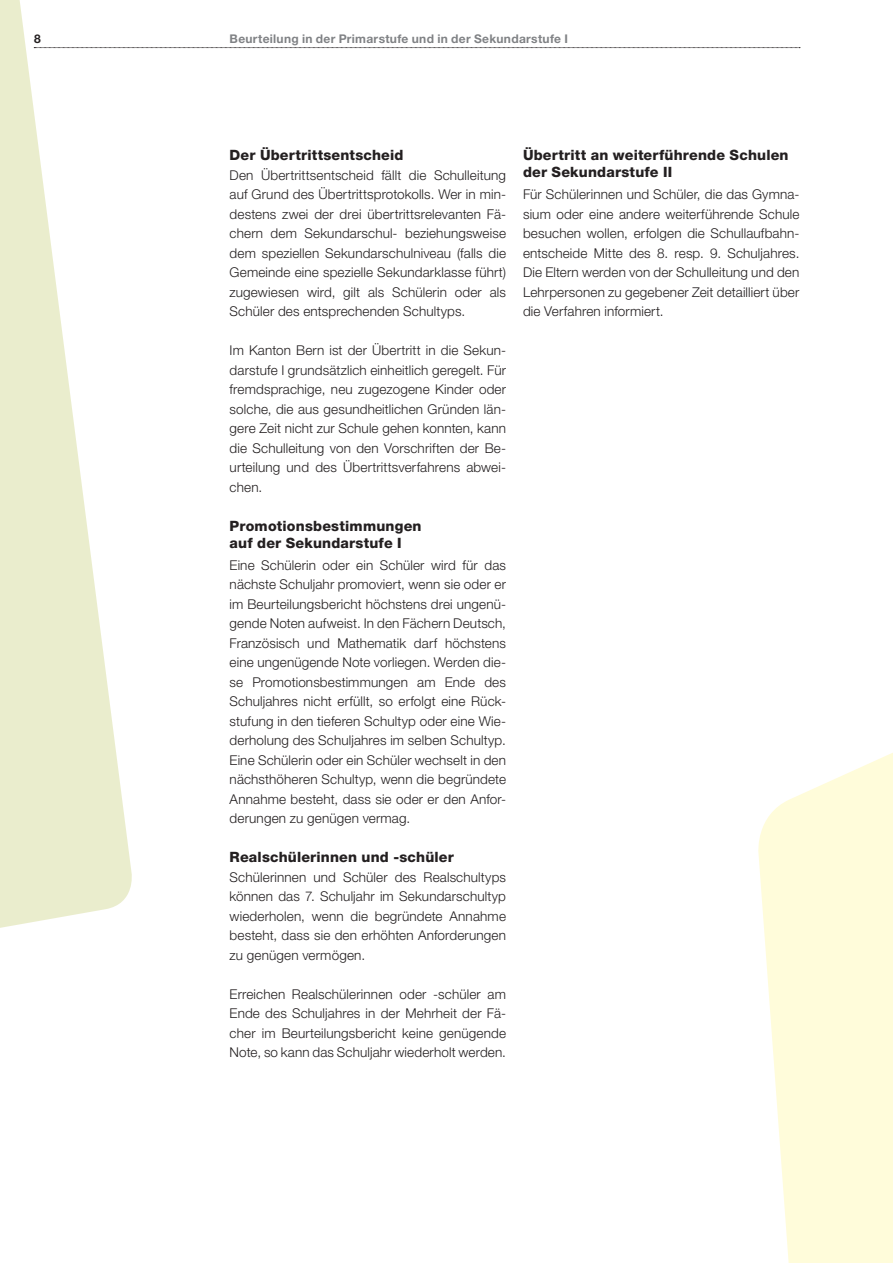
<style>
.page{position:relative;width:893px;height:1263px;background:#fff}
.page>*{position:absolute;margin:0;border:0;box-sizing:border-box;transform-origin:0 0}
.t1{font:800 14.25px/17.1px "Helvetica Neue LT Std";letter-spacing:.015em;color:#231f20}
.t2{font:300 13.5px/19.5px "Helvetica Neue LT Std";letter-spacing:.01em;color:#231f20;text-align:justify}
.t3{font:700 12px "Helvetica Neue LT Std";letter-spacing:.025em;color:#808285}
.t4{font:700 12px "Helvetica Neue LT Std";color:#231f20}
</style>
<div class="page">
<svg style="left:758px;top:753px;width:135px;height:510px;fill:#fffcda"></svg>
<svg style="left:136px;top:47px;width:664px;height:1px"></svg>
<svg style="left:0;top:0;width:136px;height:928px;fill:#eaedcd"></svg>
<p class="t4" style="left:34px;top:31px;width:8px">8</p>
<p class="t3" style="left:230px;top:31px;width:340px">Beurteilung in der Primarstufe und in der Sekundarstufe I</p>
<p class="t1" style="left:230px;top:147px;width:175px">Der Übertrittsentscheid</p>
<p class="t2" style="left:230px;top:165px;width:278px">Den Übertrittsentscheid fällt die Schulleitung auf Grund des Übertrittsprotokolls. Wer in min&shy;destens zwei der drei übertrittsrelevanten Fä&shy;chern dem Sekundarschul- beziehungsweise dem speziellen Sekundarschulniveau (falls die Gemeinde eine spezielle Sekundarklasse führt) zugewiesen wird, gilt als Schülerin oder als Schüler des entsprechenden Schultyps.</p>
<p class="t2" style="left:230px;top:340px;width:278px">Im Kanton Bern ist der Übertritt in die Sekun&shy;darstufe I grundsätzlich einheitlich geregelt. Für fremdsprachige, neu zugezogene Kinder oder solche, die aus gesundheitlichen Gründen län&shy;gere Zeit nicht zur Schule gehen konnten, kann die Schulleitung von den Vorschriften der Be&shy;urteilung und des Übertrittsverfahrens abwei&shy;chen.</p>
<p class="t1" style="left:230px;top:517px;width:193px">Promotionsbestimmungen auf der Sekundarstufe I</p>
<p class="t2" style="left:230px;top:555px;width:278px">Eine Schülerin oder ein Schüler wird für das nächste Schuljahr promoviert, wenn sie oder er im Beurteilungsbericht höchstens drei ungenü&shy;gende Noten aufweist. In den Fächern Deutsch, Französisch und Mathematik darf höchstens eine ungenügende Note vorliegen. Werden die&shy;se Promotionsbestimmungen am Ende des Schuljahres nicht erfüllt, so erfolgt eine Rück&shy;stufung in den tieferen Schultyp oder eine Wie&shy;derholung des Schuljahres im selben Schultyp.<br>Eine Schülerin oder ein Schüler wechselt in den nächsthöheren Schultyp, wenn die begründete Annahme besteht, dass sie oder er den Anfor&shy;derungen zu genügen vermag.</p>
<p class="t1" style="left:230px;top:849px;width:226px">Realschülerinnen und -schüler</p>
<p class="t2" style="left:230px;top:867px;width:278px">Schülerinnen und Schüler des Realschultyps können das 7. Schuljahr im Sekundarschultyp wiederholen, wenn die begründete Annahme besteht, dass sie den erhöhten Anforderungen zu genügen vermögen.</p>
<p class="t2" style="left:230px;top:984px;width:278px">Erreichen Realschülerinnen oder -schüler am Ende des Schuljahres in der Mehrheit der Fä&shy;cher im Beurteilungsbericht keine genügende Note, so kann das Schuljahr wiederholt werden.</p>
<p class="t1" style="left:523px;top:147px;width:267px">Übertritt an weiterführende Schulen der Sekundarstufe II</p>
<p class="t2" style="left:523px;top:184px;width:278px">Für Schülerinnen und Schüler, die das Gymna&shy;sium oder eine andere weiterführende Schule besuchen wollen, erfolgen die Schullaufbahn&shy;entscheide Mitte des 8. resp. 9. Schuljahres.<br>Die Eltern werden von der Schulleitung und den Lehrpersonen zu gegebener Zeit detailliert über die Verfahren informiert.</p>
</div>
